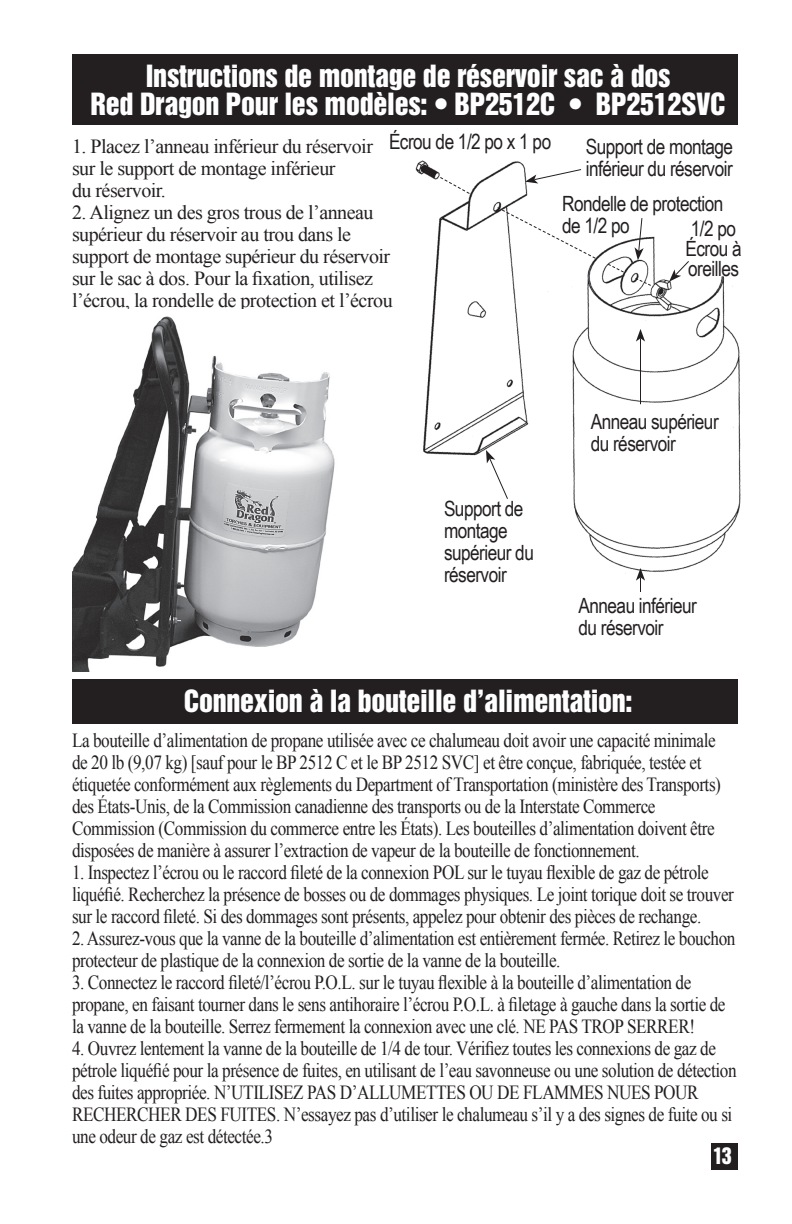
<style>
.page{position:relative;width:792px;height:1224px;background:#fff}
.page>*{position:absolute;margin:0;border:0;box-sizing:border-box;transform-origin:0 0}
.t1{font:28px/28px "Helvetica Inserat";letter-spacing:-.01em;color:#fff;text-align:center}
.t2{font:21px/22px "Arial Narrow";letter-spacing:-.025em;color:#231f20}
.t3{font:21px "Helvetica Inserat";color:#fff;scale:.95 1}
.t4{font:20px/22px "Times New Roman";letter-spacing:-.025em;color:#231f20;scale:.86 1}
.t5{font:20px/22px "Times New Roman";letter-spacing:-.025em;color:#231f20}
</style>
<div class="page">
<div style="left:711px;top:1143px;width:27px;height:27px;background:#231f20"></div>
<img style="left:415px;top:160px;width:326px;height:414px">
<div style="left:72px;top:679px;width:666px;height:45px;background:#231f20"></div>
<div style="left:72px;top:54px;width:666px;height:70px;background:#231f20"></div>
<img style="left:72px;top:316px;width:263px;height:355px">
<svg style="left:486px;top:450px;width:23px;height:50px"></svg>
<svg style="left:636px;top:568px;width:9px;height:24px"></svg>
<hr style="left:640px;top:338px;width:1px;height:66px;background:#231f20">
<svg style="left:636px;top:329px;width:9px;height:13px"></svg>
<svg style="left:669px;top:260px;width:21px;height:22px"></svg>
<svg style="left:525px;top:168px;width:57px;height:16px"></svg>
<svg style="left:634px;top:217px;width:10px;height:43px"></svg>
<svg style="left:439px;top:176px;width:32px;height:19px"></svg>
<svg style="left:496px;top:206px;width:101px;height:54px"></svg>
<svg style="left:607px;top:263px;width:18px;height:10px"></svg>
<svg style="left:634px;top:277px;width:18px;height:10px"></svg>
<h1 class="t1" style="left:91px;top:62px;width:637px">Instructions de montage de réservoir sac à dos<br>Red Dragon Pour les modèles: • BP2512C • BP2512SVC</h1>
<p class="t2" style="left:389px;top:130px;width:164px">Écrou de 1/2 po x 1 po</p>
<p class="t5" style="left:72px;top:135px;width:303px">1. Placez l’anneau inférieur du réservoir sur le support de montage inférieur<br>du réservoir.</p>
<p class="t5" style="left:72px;top:201px;width:322px">2. Alignez un des gros trous de l’anneau supérieur du réservoir au trou dans le support de montage supérieur du réservoir sur le sac à dos. Pour la fixation, utilisez l’écrou, la rondelle de protection et l’écrou</p>
<p class="t2" style="left:586px;top:135px;width:149px">Support de montage inférieur du réservoir</p>
<p class="t2" style="left:562px;top:192px;width:163px">Rondelle de protection de 1/2 po</p>
<p class="t2" style="left:685px;top:218px;width:58px;line-height:20px">1/2 po<br>Écrou à oreilles</p>
<p class="t2" style="left:444px;top:497px;width:91px">Support de montage supérieur du réservoir</p>
<p class="t2" style="left:591px;top:410px;width:130px">Anneau supérieur du réservoir</p>
<p class="t2" style="left:579px;top:594px;width:120px">Anneau inférieur du réservoir</p>
<h1 class="t1" style="left:184px;top:687px;width:450px">Connexion à la bouteille d’alimentation:</h1>
<p class="t4" style="left:72px;top:729px;width:756px">La bouteille d’alimentation de propane utilisée avec ce chalumeau doit avoir une capacité minimale de 20 lb (9,07 kg) [sauf pour le BP 2512 C et le BP 2512 SVC] et être conçue, fabriquée, testée et étiquetée conformément aux règlements du Department of Transportation (ministère des Transports) des États-Unis, de la Commission canadienne des transports ou de la Interstate Commerce Commission (Commission du commerce entre les États). Les bouteilles d’alimentation doivent être disposées de manière à assurer l’extraction de vapeur de la bouteille de fonctionnement.</p>
<p class="t4" style="left:72px;top:861px;width:771px">1. Inspectez l’écrou ou le raccord fileté de la connexion POL sur le tuyau flexible de gaz de pétrole liquéfié. Recherchez la présence de bosses ou de dommages physiques. Le joint torique doit se trouver sur le raccord fileté. Si des dommages sont présents, appelez pour obtenir des pièces de rechange.</p>
<p class="t4" style="left:72px;top:927px;width:773px">2. Assurez-vous que la vanne de la bouteille d’alimentation est entièrement fermée. Retirez le bouchon protecteur de plastique de la connexion de sortie de la vanne de la bouteille.</p>
<p class="t4" style="left:72px;top:971px;width:761px">3. Connectez le raccord fileté/l’écrou P.O.L. sur le tuyau flexible à la bouteille d’alimentation de propane, en faisant tourner dans le sens antihoraire l’écrou P.O.L. à filetage à gauche dans la sortie de la vanne de la bouteille. Serrez fermement la connexion avec une clé. NE PAS TROP SERRER!</p>
<p class="t4" style="left:72px;top:1037px;width:774px">4. Ouvrez lentement la vanne de la bouteille de 1/4 de tour. Vérifiez toutes les connexions de gaz de pétrole liquéfié pour la présence de fuites, en utilisant de l’eau savonneuse ou une solution de détection des fuites appropriée. N’UTILISEZ PAS D’ALLUMETTES OU DE FLAMMES NUES POUR RECHERCHER DES FUITES. N’essayez pas d’utiliser le chalumeau s’il y a des signes de fuite ou si une odeur de gaz est détectée.3</p>
<p class="t3" style="left:713px;top:1143px;width:21px">13</p>
</div>
